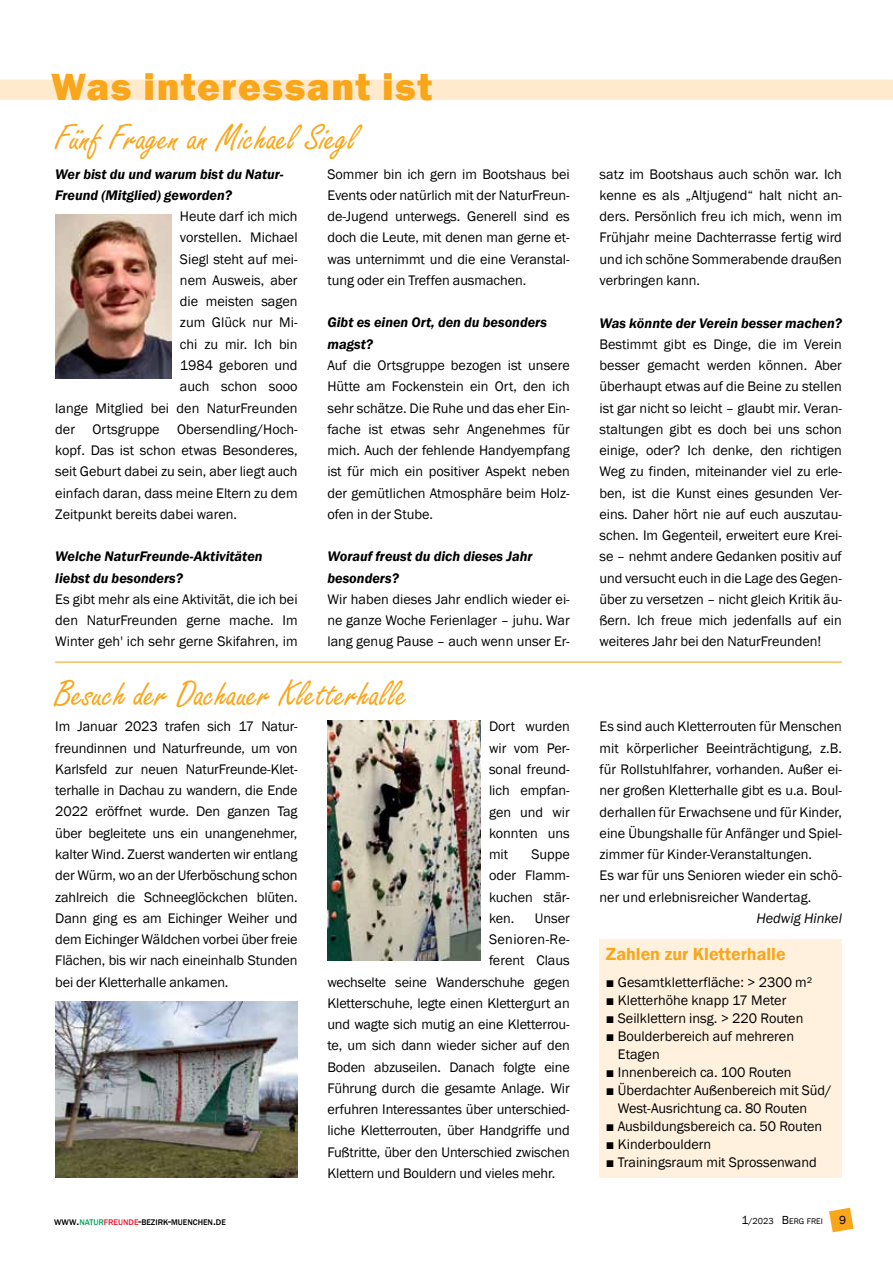
<style>
.page{position:relative;width:893px;height:1263px;background:#fff}
.page>*{position:absolute;margin:0;border:0;box-sizing:border-box;transform-origin:0 0}
.t1{font:39px "Freestyle Script";color:#faa61a}
.t2{font:800 39px "Franklin Gothic";letter-spacing:.04em;color:#faa61a}
.t3{font:600 18px "Franklin Gothic";color:#faa61a}
.t4{font:14.25px/21.3px "Franklin Gothic";color:#000;text-align:justify}
.t5{font:italic 600 14.25px/21.3px "Franklin Gothic";color:#000}
.t6{font:14.25px "Franklin Gothic";letter-spacing:.025em;color:#000}
.t7{font:italic 14.25px "Franklin Gothic";color:#000}
.t8{font:12px "Franklin Gothic";color:#000}
.t9{font:500 8.4px "Franklin Gothic";color:#000}
.t10{font:8.4px "Franklin Gothic";color:#000}
.s1{font-size:12px}
.s2{color:#00a65d}
.s3{color:#ed1b2f}
.s4{font-size:9px}
</style>
<div class="page">
<svg style="left:829px;top:1208px;width:25px;height:24px"></svg>
<div style="left:0;top:80px;width:893px;height:20px;background:#ffeacd"></div>
<div style="left:600px;top:939px;width:242px;height:239px;background:#fff1de"></div>
<img style="left:327px;top:721px;width:153px;height:239px">
<img style="left:55px;top:1001px;width:243px;height:177px">
<img style="left:55px;top:215px;width:116px;height:163px">
<hr style="left:55px;top:661px;width:787px;height:2px;background:#faa61a">
<h1 class="t2" style="left:51px;top:61px;width:383px">Was interessant ist</h1>
<h1 class="t1" style="left:55px;top:117px;width:303px">Fünf Fragen an Michael Siegl</h1>
<p class="t5" style="left:55px;top:163px;width:230px">Wer bist du und warum bist du Natur-<br>Freund (Mitglied) geworden?</p>
<p class="t4" style="left:180px;top:206px;width:119px">Heute darf ich mich</p>
<p class="t4" style="left:180px;top:227px;width:119px">vorstellen. Michael</p>
<p class="t4" style="left:180px;top:249px;width:119px">Siegl steht auf mei-</p>
<p class="t4" style="left:180px;top:270px;width:119px">nem Ausweis, aber</p>
<p class="t4" style="left:180px;top:291px;width:119px">die meisten sagen</p>
<p class="t4" style="left:180px;top:312px;width:119px">zum Glück nur Mi-</p>
<p class="t4" style="left:180px;top:334px;width:119px">chi zu mir. Ich bin</p>
<p class="t4" style="left:180px;top:355px;width:119px">1984 geboren und</p>
<p class="t4" style="left:180px;top:376px;width:119px">auch schon sooo</p>
<p class="t4" style="left:55px;top:397px;width:244px">lange Mitglied bei den NaturFreunden</p>
<p class="t4" style="left:55px;top:419px;width:244px">der Ortsgruppe Obersendling/Hoch-</p>
<p class="t4" style="left:55px;top:440px;width:244px">kopf. Das ist schon etwas Besonderes,</p>
<p class="t4" style="left:55px;top:461px;width:244px">seit Geburt dabei zu sein, aber liegt auch</p>
<p class="t4" style="left:55px;top:482px;width:244px">einfach daran, dass meine Eltern zu dem</p>
<p class="t4" style="left:55px;top:504px;width:183px">Zeitpunkt bereits dabei waren.</p>
<p class="t5" style="left:55px;top:546px;width:209px">Welche NaturFreunde-Aktivitäten liebst du besonders?</p>
<p class="t4" style="left:55px;top:589px;width:244px">Es gibt mehr als eine Aktivität, die ich bei den NaturFreunden gerne mache. Im Winter geh' ich sehr gerne Skifahren, im</p>
<p class="t4" style="left:327px;top:164px;width:244px">Sommer bin ich gern im Bootshaus bei Events oder natürlich mit der NaturFreun&shy;de-Jugend unterwegs. Generell sind es doch die Leute, mit denen man gerne et&shy;was unternimmt und die eine Veranstal&shy;tung oder ein Treffen ausmachen.</p>
<p class="t5" style="left:327px;top:312px;width:221px">Gibt es einen Ort, den du besonders magst?</p>
<p class="t4" style="left:327px;top:355px;width:244px">Auf die Ortsgruppe bezogen ist unsere Hütte am Fockenstein ein Ort, den ich sehr schätze. Die Ruhe und das eher Ein&shy;fache ist etwas sehr Angenehmes für mich. Auch der fehlende Handyempfang ist für mich ein positiver Aspekt neben der gemütlichen Atmosphäre beim Holz&shy;ofen in der Stube.</p>
<p class="t5" style="left:327px;top:546px;width:207px">Worauf freust du dich dieses Jahr besonders?</p>
<p class="t4" style="left:327px;top:589px;width:244px">Wir haben dieses Jahr endlich wieder ei&shy;ne ganze Woche Ferienlager – juhu. War lang genug Pause – auch wenn unser Er-</p>
<h1 class="t1" style="left:55px;top:673px;width:354px">Besuch der Dachauer Kletterhalle</h1>
<p class="t4" style="left:55px;top:716px;width:244px">Im Januar 2023 trafen sich 17 Natur&shy;freundinnen und Naturfreunde, um von Karlsfeld zur neuen NaturFreunde-Klet&shy;terhalle in Dachau zu wandern, die Ende 2022 eröffnet wurde. Den ganzen Tag über begleitete uns ein unangenehmer, kalter Wind. Zuerst wanderten wir entlang der Würm, wo an der Uferböschung schon zahlreich die Schneeglöckchen blüten.<br>Dann ging es am Eichinger Weiher und dem Eichinger Wäldchen vorbei über freie Flächen, bis wir nach eineinhalb Stunden bei der Kletterhalle ankamen.</p>
<p class="t4" style="left:489px;top:716px;width:82px">Dort wurden wir vom Per&shy;sonal freund&shy;lich empfan&shy;gen und wir konnten uns mit</p>
<p class="t4" style="left:489px;top:844px;width:82px;text-indent:42px">Suppe oder Flamm&shy;kuchen stär&shy;ken.</p>
<p class="t4" style="left:535px;top:908px;width:37px">Unser</p>
<p class="t6" style="left:489px;top:930px;width:82px">Senioren-Re-</p>
<p class="t4" style="left:489px;top:950px;width:82px">ferent Claus</p>
<p class="t4" style="left:327px;top:971px;width:244px">wechselte seine Wanderschuhe gegen</p>
<p class="t4" style="left:327px;top:993px;width:244px">Kletterschuhe, legte einen Klettergurt an</p>
<p class="t4" style="left:327px;top:1014px;width:244px">und wagte sich mutig an eine Kletterrou-</p>
<p class="t4" style="left:327px;top:1035px;width:244px">te, um sich dann wieder sicher auf den</p>
<p class="t4" style="left:327px;top:1056px;width:244px">Boden abzuseilen. Danach folgte eine</p>
<p class="t4" style="left:327px;top:1078px;width:244px">Führung durch die gesamte Anlage. Wir</p>
<p class="t4" style="left:327px;top:1099px;width:244px">erfuhren Interessantes über unterschied-</p>
<p class="t4" style="left:327px;top:1120px;width:244px">liche Kletterrouten, über Handgriffe und</p>
<p class="t4" style="left:327px;top:1141px;width:244px">Fußtritte, über den Unterschied zwischen</p>
<p class="t4" style="left:327px;top:1163px;width:230px">Klettern und Bouldern und vieles mehr.</p>
<p class="t4" style="left:600px;top:164px;width:244px">satz im Bootshaus auch schön war. Ich kenne es als „Altjugend“ halt nicht an&shy;ders. Persönlich freu ich mich, wenn im Frühjahr meine Dachterrasse fertig wird und ich schöne Sommerabende draußen verbringen kann.</p>
<p class="t5" style="left:600px;top:312px;width:244px">Was könnte der Verein besser machen?</p>
<p class="t4" style="left:600px;top:334px;width:244px">Bestimmt gibt es Dinge, die im Verein besser gemacht werden können. Aber überhaupt etwas auf die Beine zu stellen ist gar nicht so leicht – glaubt mir. Veran&shy;staltungen gibt es doch bei uns schon einige, oder? Ich denke, den richtigen Weg zu finden, miteinander viel zu erle&shy;ben, ist die Kunst eines gesunden Ver&shy;eins. Daher hört nie auf euch auszutau&shy;schen. Im Gegenteil, erweitert eure Krei&shy;se – nehmt andere Gedanken positiv auf und versucht euch in die Lage des Gegen&shy;über zu versetzen – nicht gleich Kritik äu&shy;ßern. Ich freue mich jedenfalls auf ein weiteres Jahr bei den NaturFreunden!</p>
<p class="t4" style="left:600px;top:716px;width:244px;text-align:left">Es sind auch Kletterrouten für Menschen mit körperlicher Beeinträchtigung, z.B. für Rollstuhlfahrer, vorhanden. Außer ei&shy;ner großen Kletterhalle gibt es u.a. Boul&shy;derhallen für Erwachsene und für Kinder, eine Übungshalle für Anfänger und Spiel&shy;zimmer für Kinder-Veranstaltungen.<br>Es war für uns Senioren wieder ein schö&shy;ner und erlebnisreicher Wandertag.</p>
<p class="t7" style="left:756px;top:909px;width:87px">Hedwig Hinkel</p>
<p class="t3" style="left:606px;top:943px;width:181px">Zahlen zur Kletterhalle</p>
<p class="t4" style="left:606px;top:972px;width:208px">■ Gesamtkletterfläche: &gt; 2300 m²</p>
<p class="t4" style="left:606px;top:990px;width:182px">■ Kletterhöhe knapp 17 Meter</p>
<p class="t4" style="left:606px;top:1008px;width:199px">■ Seilklettern insg. &gt; 220 Routen</p>
<p class="t4" style="left:618px;top:1027px;width:178px;line-height:18px;text-indent:-12px">■ Boulderbereich auf mehreren<br>Etagen</p>
<p class="t4" style="left:606px;top:1062px;width:187px">■ Innenbereich ca. 100 Routen</p>
<p class="t4" style="left:618px;top:1081px;width:215px;line-height:18px;text-indent:-12px">■ Überdachter Außenbereich mit Süd/<br>West-Ausrichtung ca. 80 Routen</p>
<p class="t4" style="left:606px;top:1116px;width:218px">■ Ausbildungsbereich ca. 50 Routen</p>
<p class="t4" style="left:606px;top:1134px;width:107px">■ Kinderbouldern</p>
<p class="t4" style="left:606px;top:1152px;width:212px">■ Trainingsraum mit Sprossenwand</p>
<p class="t9" style="left:54px;top:1216px;width:173px">WWW<span class="s1">.</span><span class="s2">NATUR</span><span class="s3">FREUNDE</span><span class="s1">-</span>BEZIRK<span class="s1">-</span>MUENCHEN<span class="s1">.</span>DE</p>
<p class="t10" style="left:741px;top:1216px;width:83px"><span class="s1">1</span><span class="s4">/2023</span> <span class="s1">B</span>ERG FREI</p>
<p class="t8" style="left:839px;top:1212px;width:9px">9</p>
</div>
